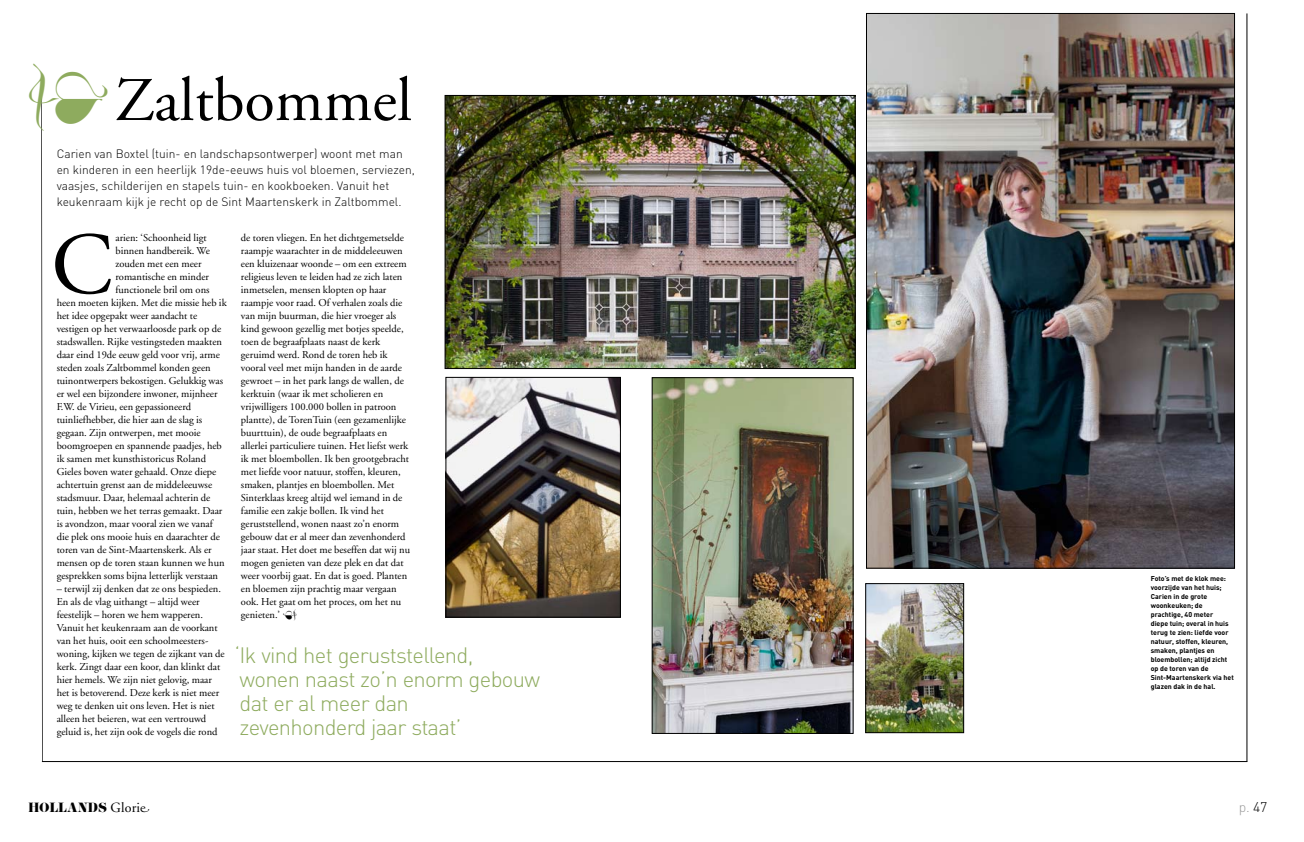
<style>
.page{position:relative;width:1304px;height:842px;background:#fff}
.page>*{position:absolute;margin:0;border:0;box-sizing:border-box;transform-origin:0 0}
.t1{font:87.9px "Adobe Garamond";color:#000}
.t2{font:62px "Adobe Garamond";color:#000}
.t3{font:300 22px/24px "DIN";letter-spacing:-.03em;color:#8eab5e}
.t4{font:14px "Didoni URWD";letter-spacing:-.01em;color:#000}
.t5{font:300 14px "DIN";color:#9c9c9c}
.t6{font:300 12px/16px "DIN";color:#000}
.t7{font:10.5px/13px "Adobe Garamond";color:#000}
.t8{font:700 7px/9px "DIN";color:#000}
.s1{font-family:"Adobe Garamond"}
.s2{font-family:"Adobe Garamond Alt"}
.s3{color:#000}
</style>
<div class="page">
<img style="left:868px;top:15px;width:365px;height:551px">
<img style="left:447px;top:97px;width:406px;height:270px">
<div style="left:445px;top:95px;width:410px;height:274px;border:1px solid #000"></div>
<img style="left:448px;top:379px;width:171px;height:236px">
<div style="left:446px;top:377px;width:175px;height:240px;border:1px solid #000"></div>
<img style="left:868px;top:585px;width:94px;height:146px">
<div style="left:866px;top:583px;width:98px;height:150px;border:1px solid #000"></div>
<img style="left:654px;top:379px;width:197px;height:352px">
<div style="left:652px;top:377px;width:201px;height:356px;border:1px solid #000"></div>
<hr style="left:42px;top:761px;width:1205px;height:1px;background:#000">
<hr style="left:1247px;top:13px;width:1px;height:749px;background:#000">
<svg style="left:41px;top:96px;width:2px;height:665px"></svg>
<h2 class="t2" style="left:115px;top:67px;width:299px">Zaltbommel</h2>
<p class="t6" style="left:57px;top:145px;width:360px">Carien van Boxtel (tuin- en landschapsontwerper) woont met man en kinderen in een heerlijk 19de-eeuws huis vol bloemen, serviezen, vaasjes, schilderijen en stapels tuin- en kookboeken. Vanuit het keukenraam kijk je recht op de Sint Maartenskerk in Zaltbommel.</p>
<p class="t7" style="left:116px;top:231px;width:93px">arien: ‘Schoonheid ligt</p>
<p class="t7" style="left:116px;top:244px;width:96px">binnen handbereik. We</p>
<p class="t7" style="left:116px;top:257px;width:88px">zouden met een meer</p>
<p class="t7" style="left:116px;top:270px;width:95px">romantische en minder</p>
<p class="t7" style="left:116px;top:283px;width:96px">functionele bril om ons</p>
<p class="t7" style="left:57px;top:296px;width:172px">heen moeten kijken. Met die missie heb ik</p>
<p class="t7" style="left:57px;top:309px;width:142px">het idee opgepakt weer aandacht te</p>
<p class="t7" style="left:57px;top:322px;width:166px">vestigen op het verwaarloosde park op de</p>
<p class="t7" style="left:57px;top:335px;width:167px">stadswallen. Rijke vestingsteden maakten</p>
<p class="t7" style="left:57px;top:348px;width:165px">daar eind 19de eeuw geld voor vrij, arme</p>
<p class="t7" style="left:57px;top:361px;width:156px">steden zoals Zaltbommel konden geen</p>
<p class="t7" style="left:57px;top:374px;width:168px">tuinontwerpers bekostigen. Gelukkig was</p>
<p class="t7" style="left:57px;top:387px;width:162px">er wel een bijzondere inwoner, mijnheer</p>
<p class="t7" style="left:57px;top:400px;width:136px">F.W. de Virieu, een gepassioneerd</p>
<p class="t7" style="left:57px;top:413px;width:147px">tuinliefhebber, die hier aan de slag is</p>
<p class="t7" style="left:57px;top:426px;width:146px">gegaan. Zijn ontwerpen, met mooie</p>
<p class="t7" style="left:57px;top:439px;width:167px">boomgroepen en spannende paadjes, heb</p>
<p class="t7" style="left:57px;top:452px;width:151px">ik samen met kunsthistoricus Roland</p>
<p class="t7" style="left:57px;top:465px;width:161px">Gieles boven water gehaald. Onze diepe</p>
<p class="t7" style="left:57px;top:478px;width:157px">achtertuin grenst aan de middeleeuwse</p>
<p class="t7" style="left:57px;top:491px;width:155px">stadsmuur. Daar, helemaal achterin de</p>
<p class="t7" style="left:57px;top:504px;width:167px">tuin, hebben we het terras gemaakt. Daar</p>
<p class="t7" style="left:57px;top:517px;width:158px">is avondzon, maar vooral zien we vanaf</p>
<p class="t7" style="left:57px;top:530px;width:165px">die plek ons mooie huis en daarachter de</p>
<p class="t7" style="left:57px;top:543px;width:157px">toren van de Sint-Maartenskerk. Als er</p>
<p class="t7" style="left:57px;top:556px;width:169px">mensen op de toren staan kunnen we hun</p>
<p class="t7" style="left:57px;top:569px;width:163px">gesprekken soms bijna letterlijk verstaan</p>
<p class="t7" style="left:57px;top:582px;width:170px">– terwijl zij denken dat ze ons bespieden.<br>En als de vlag uithangt – altijd weer feestelijk – horen we hem wapperen.<br>Vanuit het keukenraam aan de voorkant van het huis, ooit een schoolmeesters&shy;woning, kijken we tegen de zijkant van de kerk. Zingt daar een koor, dan klinkt dat hier hemels. We zijn niet gelovig, maar het is betoverend. Deze kerk is niet meer weg te denken uit ons leven. Het is niet alleen het beieren, wat een vertrouwd geluid is, het zijn ook de vogels die rond</p>
<h1 class="t1" style="left:51px;top:218px;width:37px">c</h1>
<p class="t7" style="left:241px;top:231px;width:171px">de toren vliegen. En het dichtgemetselde raampje waarachter in de middeleeuwen een kluizenaar woonde – om een extreem religieus leven te leiden had ze zich laten inmetselen, mensen klopten op haar raampje voor raad. Of verhalen zoals die van mijn buurman, die hier vroeger als kind gewoon gezellig met botjes speelde, toen de begraafplaats naast de kerk geruimd werd. Rond de toren heb ik vooral veel met mijn handen in de aarde gewroet – in het park langs de wallen, de kerktuin (waar ik met scholieren en vrijwilligers 100.000 bollen in patroon plantte), de TorenTuin (een gezamenlijke buurttuin), de oude begraafplaats en allerlei particuliere tuinen. Het liefst werk ik met bloembollen. Ik ben grootgebracht met liefde voor natuur, stoffen, kleuren, smaken, plantjes en bloembollen. Met Sinterklaas kreeg altijd wel iemand in de familie een zakje bollen. Ik vind het geruststellend, wonen naast zo’n enorm gebouw dat er al meer dan zevenhonderd jaar staat. Het doet me beseffen dat wij nu mogen genieten van deze plek en dat dat weer voorbij gaat. En dat is goed. Planten en bloemen zijn prachtig maar vergaan ook. Het gaat om het proces, om het nu genieten.’</p>
<h3 class="t3" style="left:234px;top:643px;width:307px">‘Ik vind het geruststellend,<br>wonen naast zo’n enorm gebouw dat er al meer dan<br>zevenhonderd jaar staat’</h3>
<p class="t8" style="left:1151px;top:574px;width:85px">Foto’s met de klok mee: voorzijde van het huis;<br>Carien in de grote woonkeuken; de prachtige, 40 meter<br>diepe tuin; overal in huis terug te zien: liefde voor natuur, stoffen, kleuren, smaken, plantjes en bloembollen; altijd zicht op de toren van de<br>Sint-Maartenskerk via het glazen dak in de hal.</p>
<h3 class="t4" style="left:28px;top:799px;width:123px">HOLLANDS <span class="s1">Glori</span><span class="s2">e</span></h3>
<h3 class="t5" style="left:1239px;top:798px;width:30px">p. <span class="s3">47</span></h3>
</div>
